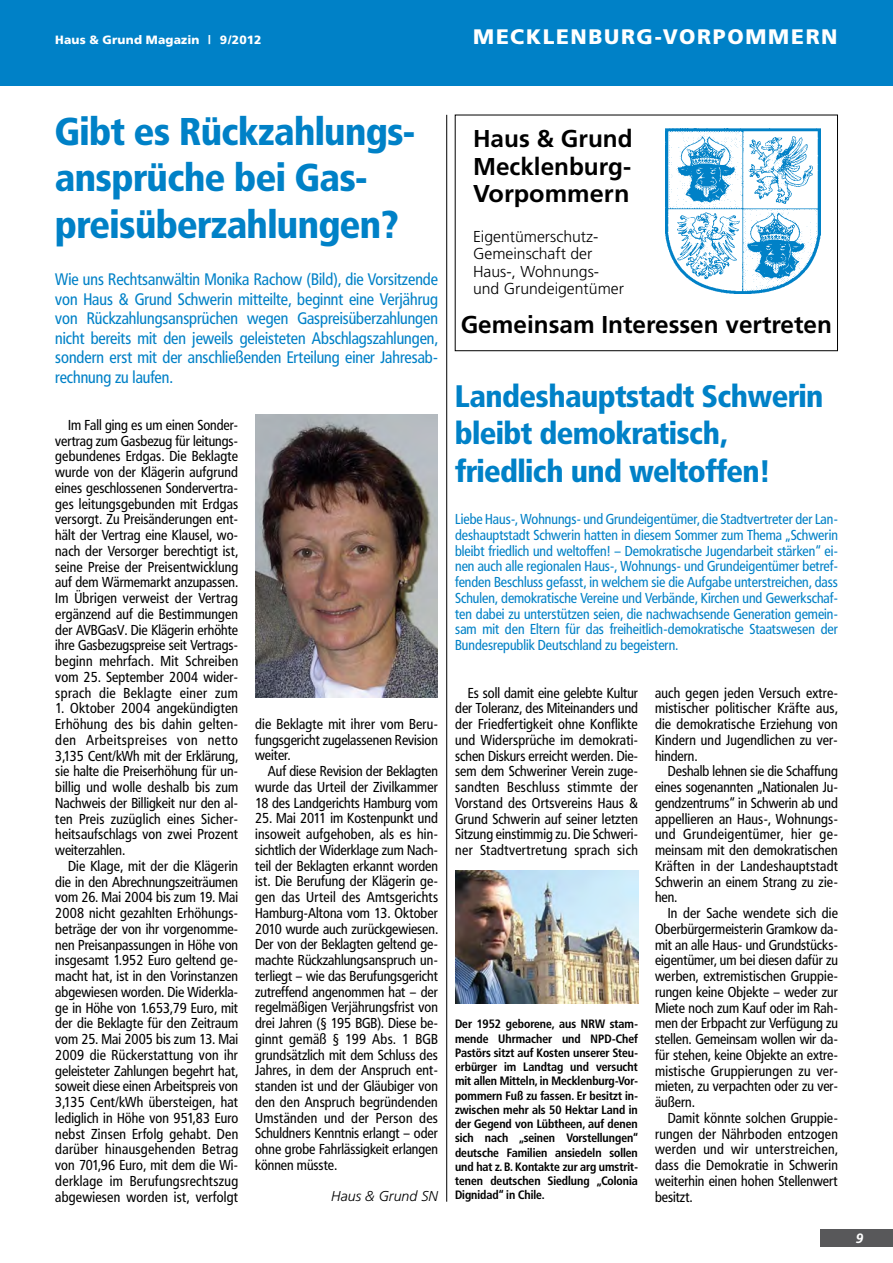
<style>
.page{position:relative;width:893px;height:1263px;background:#fff}
.page>*{position:absolute;margin:0;border:0;box-sizing:border-box;transform-origin:0 0}
.t1{font:900 38.25px/46.5px "Frutiger Condensed BQ";color:#0081c7}
.t2{font:900 30.75px/37.5px "Frutiger Condensed BQ";color:#0081c7}
.t3{font:700 24.3px/27.6px "Frutiger";color:#000;text-align:justify}
.t4{font:900 21px "Frutiger";letter-spacing:.08em;color:#fff}
.t5{font:16.5px/19.5px "Frutiger Condensed BQ";color:#0081c7;text-align:justify}
.t6{font:300 15.75px/17.1px "Frutiger";color:#000}
.t7{font:14.25px/15.8px "Frutiger Condensed BQ";letter-spacing:.01em;color:#000;text-align:justify}
.t8{font:14.25px/15.8px "Frutiger Condensed BQ";color:#0081c7;text-align:justify}
.t9{font:italic 300 14.25px "Frutiger";letter-spacing:-.005em;color:#000}
.t10{font:italic 700 13.5px "Frutiger";color:#fff}
.t11{font:700 12px/14.2px "Frutiger Condensed BQ";color:#000;text-align:justify}
.t12{font:900 12px "Frutiger";letter-spacing:.015em;color:#fff}
</style>
<div class="page">
<div style="left:821px;top:1229px;width:72px;height:17px;background:#58585a"></div>
<div style="left:0;top:0;width:893px;height:85px;background:#0081c7"></div>
<img style="left:666px;top:129px;width:154px;height:165px">
<div style="left:455px;top:115px;width:383px;height:236px;border:1px solid #000"></div>
<img style="left:255px;top:414px;width:183px;height:283px">
<img style="left:455px;top:871px;width:183px;height:132px">
<hr style="left:446px;top:115px;width:1px;height:1087px;background:#000">
<p class="t12" style="left:55px;top:33px;width:208px">HAUS &amp; GRUND MAGAZIN | 9/2012</p>
<h3 class="t4" style="left:473px;top:24px;width:366px">MECKLENBURG-VORPOMMERN</h3>
<h1 class="t1" style="left:55px;top:108px;width:361px">Gibt es Rückzahlungs&shy;ansprüche bei Gas&shy;preisüberzahlungen?</h1>
<p class="t5" style="left:55px;top:270px;width:384px">Wie uns Rechtsanwältin Monika Rachow (Bild), die Vorsitzende von Haus &amp; Grund Schwerin mitteilte, beginnt eine Verjährug von Rückzahlungsansprüchen wegen Gaspreisüberzahlungen nicht bereits mit den jeweils geleisteten Abschlagszahlungen, sondern erst mit der anschließenden Erteilung einer Jahresab&shy;rechnung zu laufen.</p>
<p class="t7" style="left:55px;top:417px;width:184px;text-indent:13px">Im Fall ging es um einen Sonder&shy;vertrag zum Gasbezug für leitungs&shy;gebundenes Erdgas. Die Beklagte wurde von der Klägerin aufgrund eines geschlossenen Sondervertra&shy;ges leitungsgebunden mit Erdgas versorgt. Zu Preisänderungen ent&shy;hält der Vertrag eine Klausel, wo&shy;nach der Versorger berechtigt ist, seine Preise der Preisentwicklung auf dem Wärmemarkt anzupassen.<br>Im Übrigen verweist der Vertrag ergänzend auf die Bestimmungen der AVBGasV. Die Klägerin erhöhte ihre Gasbezugspreise seit Vertrags&shy;beginn mehrfach. Mit Schreiben vom 25. September 2004 wider&shy;sprach die Beklagte einer zum</p>
<p class="t7" style="left:55px;top:700px;width:184px">1. Oktober 2004 angekündigten Erhöhung des bis dahin gelten&shy;den Arbeitspreises von netto 3,135 Cent/kWh mit der Erklärung, sie halte die Preiserhöhung für un&shy;billig und wolle deshalb bis zum Nachweis der Billigkeit nur den al&shy;ten Preis zuzüglich eines Sicher&shy;heitsaufschlags von zwei Prozent weiterzahlen.</p>
<p class="t7" style="left:55px;top:858px;width:184px;text-indent:13px">Die Klage, mit der die Klägerin die in den Abrechnungszeiträumen vom 26. Mai 2004 bis zum 19. Mai 2008 nicht gezahlten Erhöhungs&shy;beträge der von ihr vorgenomme&shy;nen Preisanpassungen in Höhe von insgesamt 1.952 Euro geltend ge&shy;macht hat, ist in den Vorinstanzen abgewiesen worden. Die Widerkla&shy;ge in Höhe von 1.653,79 Euro, mit der die Beklagte für den Zeitraum vom 25. Mai 2005 bis zum 13. Mai 2009 die Rückerstattung von ihr geleisteter Zahlungen begehrt hat, soweit diese einen Arbeitspreis von 3,135 Cent/kWh übersteigen, hat lediglich in Höhe von 951,83 Euro nebst Zinsen Erfolg gehabt. Den darüber hinausgehenden Betrag von 701,96 Euro, mit dem die Wi&shy;derklage im Berufungsrechtszug abgewiesen worden ist, verfolgt</p>
<p class="t7" style="left:255px;top:716px;width:184px">die Beklagte mit ihrer vom Beru&shy;fungsgericht zugelassenen Revision weiter.</p>
<p class="t7" style="left:255px;top:763px;width:184px;text-indent:13px">Auf diese Revision der Beklagten wurde das Urteil der Zivilkammer 18 des Landgerichts Hamburg vom</p>
<p class="t7" style="left:255px;top:810px;width:184px">25. Mai 2011 im Kostenpunkt und insoweit aufgehoben, als es hin&shy;sichtlich der Widerklage zum Nach&shy;teil der Beklagten erkannt worden ist. Die Berufung der Klägerin ge&shy;gen das Urteil des Amtsgerichts Hamburg-Altona vom 13. Oktober 2010 wurde auch zurückgewiesen.<br>Der von der Beklagten geltend ge&shy;machte Rückzahlungsanspruch un&shy;terliegt – wie das Berufungsgericht zutreffend angenommen hat – der regelmäßigen Verjährungsfrist von drei Jahren (§ 195 BGB). Diese be&shy;ginnt gemäß § 199 Abs. 1 BGB grundsätzlich mit dem Schluss des Jahres, in dem der Anspruch ent&shy;standen ist und der Gläubiger von den den Anspruch begründenden Umständen und der Person des Schuldners Kenntnis erlangt – oder ohne grobe Fahrlässigkeit erlangen können müsste.</p>
<p class="t9" style="left:331px;top:1188px;width:108px">Haus &amp; Grund SN</p>
<h3 class="t3" style="left:473px;top:125px;width:161px">Haus &amp; Grund Mecklenburg-Vorpommern</h3>
<p class="t6" style="left:473px;top:229px;width:152px">Eigentümerschutz-<br>Gemeinschaft der<br>Haus-, Wohnungs&shy;und Grundeigentümer</p>
<h3 class="t3" style="left:461px;top:311px;width:373px">Gemeinsam Interessen vertreten</h3>
<h2 class="t2" style="left:455px;top:377px;width:370px">Landeshauptstadt Schwerin bleibt demokratisch, friedlich und weltoffen!</h2>
<p class="t8" style="left:455px;top:511px;width:384px">Liebe Haus-, Wohnungs- und Grundeigentümer, die Stadtvertreter der Lan&shy;deshauptstadt Schwerin hatten in diesem Sommer zum Thema „Schwerin bleibt friedlich und weltoffen! – Demokratische Jugendarbeit stärken“ ei&shy;nen auch alle regionalen Haus-, Wohnungs- und Grundeigentümer betref&shy;fenden Beschluss gefasst, in welchem sie die Aufgabe unterstreichen, dass Schulen, demokratische Vereine und Verbände, Kirchen und Gewerkschaf&shy;ten dabei zu unterstützen seien, die nachwachsende Generation gemein&shy;sam mit den Eltern für das freiheitlich-demokratische Staatswesen der Bundesrepublik Deutschland zu begeistern.</p>
<p class="t7" style="left:455px;top:685px;width:184px;text-indent:13px">Es soll damit eine gelebte Kultur der Toleranz, des Miteinanders und der Friedfertigkeit ohne Konflikte und Widersprüche im demokrati&shy;schen Diskurs erreicht werden. Die&shy;sem dem Schweriner Verein zuge&shy;sandten Beschluss stimmte der Vorstand des Ortsvereins Haus &amp; Grund Schwerin auf seiner letzten Sitzung einstimmig zu. Die Schweri&shy;ner Stadtvertretung sprach sich</p>
<p class="t7" style="left:655px;top:685px;width:184px">auch gegen jeden Versuch extre&shy;mistischer politischer Kräfte aus, die demokratische Erziehung von Kindern und Jugendlichen zu ver&shy;hindern.</p>
<p class="t7" style="left:655px;top:763px;width:184px;text-indent:13px">Deshalb lehnen sie die Schaffung eines sogenannten „Nationalen Ju&shy;gendzentrums“ in Schwerin ab und appellieren an Haus-, Wohnungs&shy;und Grundeigentümer, hier ge&shy;meinsam mit den demokratischen Kräften in der Landeshauptstadt Schwerin an einem Strang zu zie&shy;hen.</p>
<p class="t7" style="left:655px;top:905px;width:184px;text-indent:13px">In der Sache wendete sich die Oberbürgermeisterin Gramkow da&shy;mit an alle Haus- und Grundstücks&shy;eigentümer, um bei diesen dafür zu werben, extremistischen Gruppie&shy;rungen keine Objekte – weder zur Miete noch zum Kauf oder im Rah&shy;men der Erbpacht zur Verfügung zu stellen. Gemeinsam wollen wir da&shy;für stehen, keine Objekte an extre&shy;mistische Gruppierungen zu ver&shy;mieten, zu verpachten oder zu ver&shy;äußern.</p>
<p class="t7" style="left:655px;top:1110px;width:184px;text-indent:13px">Damit könnte solchen Gruppie&shy;rungen der Nährboden entzogen werden und wir unterstreichen, dass die Demokratie in Schwerin weiterhin einen hohen Stellenwert besitzt.</p>
<p class="t11" style="left:455px;top:1017px;width:184px">Der 1952 geborene, aus NRW stam&shy;mende Uhrmacher und NPD-Chef Pastörs sitzt auf Kosten unserer Steu&shy;erbürger im Landtag und versucht mit allen Mitteln, in Mecklenburg-Vor&shy;pommern Fuß zu fassen. Er besitzt in&shy;zwischen mehr als 50 Hektar Land in der Gegend von Lübtheen, auf denen sich nach „seinen Vorstellungen“ deutsche Familien ansiedeln sollen und hat z. B. Kontakte zur arg umstrit&shy;tenen deutschen Siedlung „Colonia Dignidad“ in Chile.</p>
<p class="t10" style="left:856px;top:1230px;width:9px">9</p>
</div>
